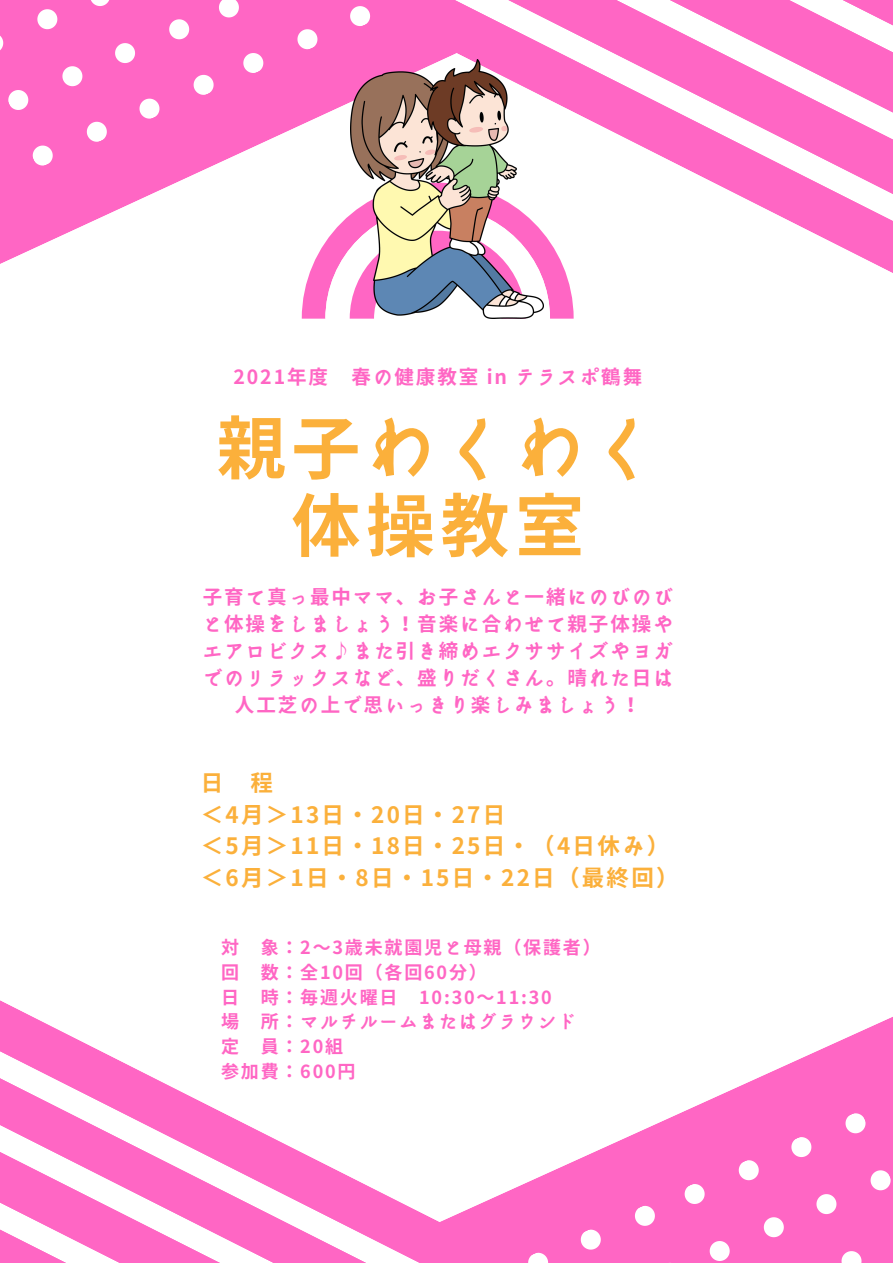
<style>
.page{position:relative;width:893px;height:1263px;background:#fff}
.page>*{position:absolute;margin:0;border:0;box-sizing:border-box;transform-origin:0 0}
.t1{font:700 69px "irohakaku C";letter-spacing:.08em;color:#fbb03b}
.t2{font:700 22.5px "irohakaku C";letter-spacing:.1em;color:#fbb03b}
.t3{font:700 19.5px/27px "irohakaku C";letter-spacing:.1em;color:#ff66c4;text-align:center}
.t4{font:700 18px "irohakaku C";letter-spacing:.1em;color:#ff66c4}
</style>
<div class="page">
<svg style="left:731px;top:1017px;width:162px;height:246px;fill:#ff66c4"></svg>
<svg style="left:731px;top:1238px;width:2px;height:25px"></svg>
<svg style="left:735px;top:1157px;width:27px;height:26px"></svg>
<svg style="left:760px;top:1214px;width:27px;height:26px"></svg>
<svg style="left:788px;top:1134px;width:26px;height:26px"></svg>
<svg style="left:813px;top:1191px;width:26px;height:26px"></svg>
<svg style="left:838px;top:1248px;width:26px;height:15px"></svg>
<svg style="left:842px;top:1110px;width:26px;height:26px"></svg>
<svg style="left:867px;top:1167px;width:26px;height:26px"></svg>
<svg style="left:892px;top:1224px;width:1px;height:26px"></svg>
<svg style="left:714px;top:1090px;width:17px;height:173px;background:#ff77ca"></svg>
<svg style="left:0;top:1000px;width:714px;height:263px"></svg>
<svg style="left:0;top:1028px;width:665px;height:235px"></svg>
<svg style="left:0;top:1085px;width:624px;height:178px"></svg>
<svg style="left:0;top:0;width:166px;height:264px;fill:#ff66c4"></svg>
<svg style="left:0;top:30px;width:6px;height:26px"></svg>
<svg style="left:5px;top:87px;width:26px;height:26px"></svg>
<svg style="left:30px;top:142px;width:26px;height:27px"></svg>
<svg style="left:34px;top:6px;width:27px;height:26px"></svg>
<svg style="left:59px;top:63px;width:27px;height:26px"></svg>
<svg style="left:84px;top:119px;width:26px;height:26px"></svg>
<svg style="left:87px;top:0;width:26px;height:9px"></svg>
<svg style="left:112px;top:40px;width:26px;height:26px"></svg>
<svg style="left:136px;top:95px;width:27px;height:27px"></svg>
<svg style="left:166px;top:0;width:79px;height:187px;fill:#ff66c4"></svg>
<svg style="left:245px;top:0;width:329px;height:319px"></svg>
<svg style="left:302px;top:0;width:591px;height:274px"></svg>
<svg style="left:370px;top:0;width:523px;height:221px;fill:#ff66c4"></svg>
<svg style="left:302px;top:183px;width:271px;height:136px"></svg>
<img style="left:350px;top:60px;width:193px;height:259px">
<p class="t3" style="left:233px;top:363px;width:410px">2021年度 春の健康教室 in テラスポ鶴舞</p>
<p class="t1" style="left:217px;top:399px;width:443px">親子わくわく</p>
<p class="t1" style="left:291px;top:477px;width:294px">体操教室</p>
<p class="t3" style="left:203px;top:583px;width:472px">子育て真っ最中ママ、お子さんと一緒にのびのびと体操をしましょう！音楽に合わせて親子体操やエアロビクス♪また引き締めエクササイズやヨガでのリラックスなど、盛りだくさん。晴れた日は人工芝の上で思いっきり楽しみましょう！</p>
<p class="t2" style="left:201px;top:767px;width:74px">日 程</p>
<p class="t2" style="left:201px;top:798px;width:306px">＜4月＞13日・20日・27日</p>
<p class="t2" style="left:201px;top:830px;width:470px">＜5月＞11日・18日・25日・（4日休み）</p>
<p class="t2" style="left:201px;top:861px;width:479px">＜6月＞1日・8日・15日・22日（最終回）</p>
<p class="t4" style="left:221px;top:935px;width:381px">対 象：2～3歳未就園児と母親（保護者）</p>
<p class="t4" style="left:221px;top:959px;width:267px">回 数：全10回（各回60分）</p>
<p class="t4" style="left:221px;top:984px;width:332px">日 時：毎週火曜日 10:30～11:30</p>
<p class="t4" style="left:221px;top:1009px;width:356px">場 所：マルチルームまたはグラウンド</p>
<p class="t4" style="left:221px;top:1034px;width:124px">定 員：20組</p>
<p class="t4" style="left:221px;top:1058px;width:136px">参加費：600円</p>
</div>
